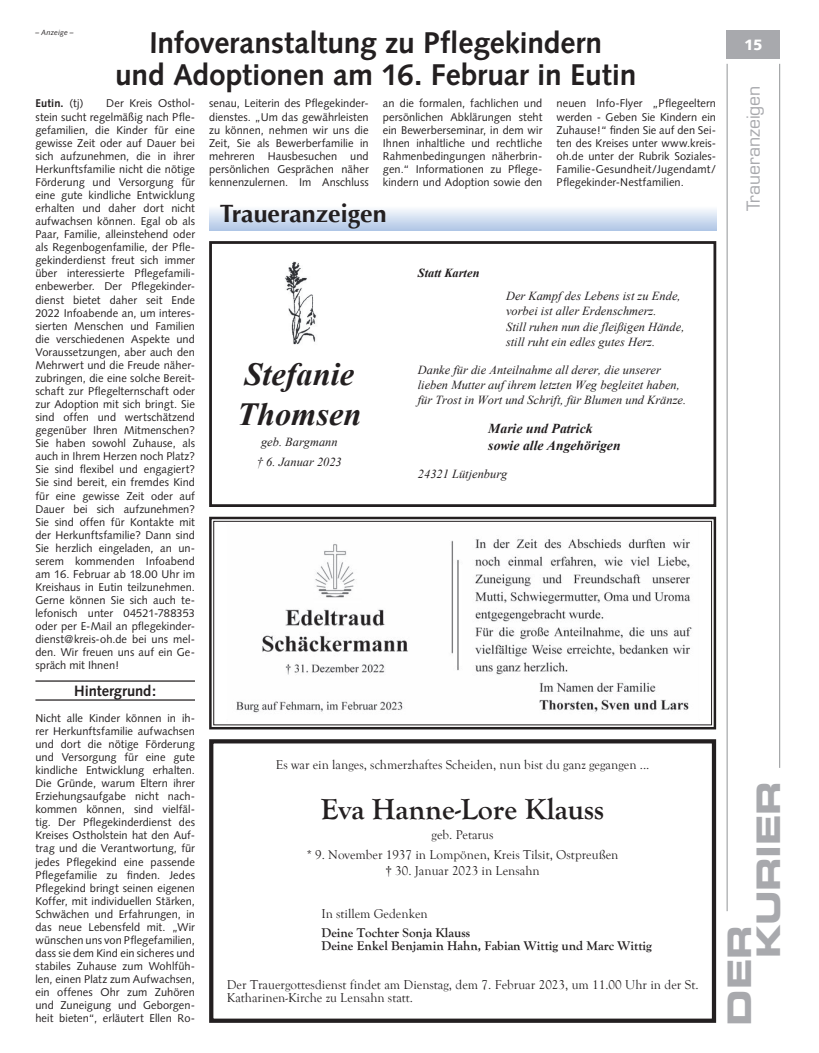
<style>
.page{position:relative;width:819px;height:1053px;background:#fff}
.page>*{position:absolute;margin:0;border:0;box-sizing:border-box;transform-origin:0 0}
.t1{font:32.5px/28.9px "Eurostile LT Std Bold Ex 2";letter-spacing:-.01em;color:#a8a9ad}
.t2{font:italic 700 32.25px/39.9px "Times New Roman";color:#231f20}
.t3{font:700 30px/32.5px "Syntax LT Std";letter-spacing:-.005em;color:#231f20;text-align:center}
.t4{font:700 30px "Goudy Old Style";color:#231f20}
.t5{font:700 25px "Optima";color:#231f20}
.t6{font:17.5px "Eurostile LT Std";letter-spacing:-.005em;color:#a8a9ad}
.t7{font:700 15px "Syntax";letter-spacing:-.005em;color:#231f20}
.t8{font:900 15px "Syntax LT Std";color:#fff}
.t9{font:italic 700 13.62px/16.9px "Times New Roman";color:#231f20}
.t10{font:13.12px/13.8px "Goudy Old Style";color:#231f20}
.t11{font:700 13.12px/13.8px "Goudy Old Style";color:#231f20}
.t12{font:italic 12.38px/15.4px "Times New Roman";color:#231f20}
.t13{font:italic 700 12.38px "Times New Roman";color:#231f20}
.t14{font:11.25px/13px "Syntax";letter-spacing:.005em;color:#231f20;text-align:justify}
.t15{font:700 11.25px "Syntax";letter-spacing:.015em;color:#231f20}
.t16{font:italic 7.5px "Syntax LT Std";letter-spacing:.015em;color:#231f20}
.s1{font-weight:400}
</style>
<div class="page">
<hr style="left:726px;top:64px;width:1px;height:847px;background:#939598">
<hr style="left:779px;top:64px;width:1px;height:703px;background:#939598">
<div style="left:726px;top:30px;width:54px;height:29px;background:#a8a9ad"></div>
<div style="left:209px;top:241px;width:507px;height:266px;border:3px solid #231f20"></div>
<img style="left:285px;top:261px;width:32px;height:84px">
<div style="left:209px;top:739px;width:507px;height:283px;border:4px solid #231f20"></div>
<svg style="left:209px;top:516px;width:507px;height:213px"></svg>
<div style="left:213px;top:521px;width:499px;height:204px;border:1px solid #231f20"></div>
<div style="left:209px;top:206px;width:507px;height:24px;background:linear-gradient(to bottom,#fcfdfe,#b4c9e7)"></div>
<hr style="left:35px;top:680px;width:160px;height:1px;background:#231f20">
<hr style="left:35px;top:699px;width:160px;height:1px;background:#231f20">
<p class="t16" style="left:35px;top:28px;width:40px">– Anzeige –</p>
<p class="t3" style="left:115px;top:26px;width:522px">Infoveranstaltung zu Pflegekindern<br>und Adoptionen am 16. Februar in Eutin</p>
<p class="t14" style="left:35px;top:97px;width:161px;text-indent:71px">Der Kreis Osthol&shy;stein sucht regelmäßig nach Pfle&shy;gefamilien, die Kinder für eine gewisse Zeit oder auf Dauer bei sich aufzunehmen, die in ihrer Herkunftsfamilie nicht die nötige Förderung und Versorgung für eine gute kindliche Entwicklung erhalten und daher dort nicht aufwachsen können. Egal ob als Paar, Familie, alleinstehend oder als Regenbogenfamilie, der Pfle&shy;gekinderdienst freut sich immer über interessierte Pflegefamili&shy;enbewerber. Der Pflegekinder&shy;dienst bietet daher seit Ende 2022 Infoabende an, um interes&shy;sierten Menschen und Familien die verschiedenen Aspekte und Voraussetzungen, aber auch den Mehrwert und die Freude näher&shy;zubringen, die eine solche Bereit&shy;schaft zur Pflegelternschaft oder zur Adoption mit sich bringt. Sie sind offen und wertschätzend gegenüber Ihren Mitmenschen?<br>Sie haben sowohl Zuhause, als auch in Ihrem Herzen noch Platz?<br>Sie sind flexibel und engagiert?<br>Sie sind bereit, ein fremdes Kind für eine gewisse Zeit oder auf Dauer bei sich aufzunehmen?<br>Sie sind offen für Kontakte mit der Herkunftsfamilie? Dann sind Sie herzlich eingeladen, an un&shy;serem kommenden Infoabend am 16. Februar ab 18.00 Uhr im Kreishaus in Eutin teilzunehmen.<br>Gerne können Sie sich auch te&shy;lefonisch unter 04521-788353 oder per E-Mail an pflegekinder&shy;dienst@kreis-oh.de bei uns mel&shy;den. Wir freuen uns auf ein Ge&shy;spräch mit Ihnen!</p>
<p class="t7" style="left:74px;top:682px;width:83px">Hintergrund:</p>
<p class="t14" style="left:35px;top:711px;width:161px">Nicht alle Kinder können in ih&shy;rer Herkunftsfamilie aufwachsen und dort die nötige Förderung und Versorgung für eine gute kindliche Entwicklung erhalten.<br>Die Gründe, warum Eltern ihrer Erziehungsaufgabe nicht nach&shy;kommen können, sind vielfäl&shy;tig. Der Pflegekinderdienst des Kreises Ostholstein hat den Auf&shy;trag und die Verantwortung, für jedes Pflegekind eine passende Pflegefamilie zu finden. Jedes Pflegekind bringt seinen eigenen Koffer, mit individuellen Stärken, Schwächen und Erfahrungen, in das neue Lebensfeld mit. „Wir wünschen uns von Pflegefamilien, dass sie dem Kind ein sicheres und stabiles Zuhause zum Wohlfüh&shy;len, einen Platz zum Aufwachsen, ein offenes Ohr zum Zuhören und Zuneigung und Geborgen&shy;heit bieten“, erläutert Ellen Ro-</p>
<p class="t15" style="left:35px;top:97px;width:49px">Eutin. <span class="s1">(tj)</span></p>
<p class="t14" style="left:209px;top:97px;width:161px">senau, Leiterin des Pflegekinder&shy;dienstes. „Um das gewährleisten zu können, nehmen wir uns die Zeit, Sie als Bewerberfamilie in mehreren Hausbesuchen und persönlichen Gesprächen näher kennenzulernen. Im Anschluss</p>
<p class="t14" style="left:383px;top:97px;width:161px">an die formalen, fachlichen und persönlichen Abklärungen steht ein Bewerberseminar, in dem wir Ihnen inhaltliche und rechtliche Rahmenbedingungen näherbrin&shy;gen.“ Informationen zu Pflege&shy;kindern und Adoption sowie den</p>
<p class="t14" style="left:556px;top:97px;width:161px">neuen Info-Flyer „Pflegeeltern werden - Geben Sie Kindern ein Zuhause!“ finden Sie auf den Sei&shy;ten des Kreises unter www.kreis&shy;oh.de unter der Rubrik Soziales-Familie-Gesundheit/Jugendamt/ Pflegekinder-Nestfamilien.</p>
<p class="t5" style="left:220px;top:199px;width:168px">Traueranzeigen</p>
<p class="t2" style="left:237px;top:353px;width:126px">Stefanie<br>Thomsen</p>
<p class="t12" style="left:257px;top:431px;width:86px;line-height:20px;text-align:center">geb. Bargmann † 6. Januar 2023</p>
<p class="t13" style="left:418px;top:264px;width:63px">Statt Karten</p>
<p class="t12" style="left:506px;top:288px;width:180px">Der Kampf des Lebens ist zu Ende, vorbei ist aller Erdenschmerz.<br>Still ruhen nun die fleißigen Hände, still ruht ein edles gutes Herz.</p>
<p class="t12" style="left:418px;top:361px;width:270px">Danke für die Anteilnahme all derer, die unserer lieben Mutter auf ihrem letzten Weg begleitet haben, für Trost in Wort und Schrift, für Blumen und Kränze.</p>
<p class="t9" style="left:488px;top:420px;width:134px">Marie und Patrick sowie alle Angehörigen</p>
<p class="t12" style="left:418px;top:466px;width:91px">24321 Lütjenburg</p>
<p class="t10" style="left:276px;top:758px;width:375px">Es war ein langes, schmerzhaftes Scheiden, nun bist du ganz gegangen ...</p>
<p class="t4" style="left:321px;top:792px;width:284px">Eva Hanne-Lore Klauss</p>
<p class="t10" style="left:307px;top:824px;width:313px;line-height:20.4px;text-align:center">geb. Petarus<br>* 9. November 1937 in Lompönen, Kreis Tilsit, Ostpreußen</p>
<p class="t10" style="left:385px;top:864px;width:156px">† 30. Januar 2023 in Lensahn</p>
<p class="t10" style="left:321px;top:906px;width:108px">In stillem Gedenken</p>
<p class="t11" style="left:321px;top:925px;width:332px">Deine Tochter Sonja Klauss<br>Deine Enkel Benjamin Hahn, Fabian Wittig und Marc Wittig</p>
<p class="t10" style="left:227px;top:977px;width:473px">Der Trauergottesdienst findet am Dienstag, dem 7. Februar 2023, um 11.00 Uhr in der St.<br>Katharinen-Kirche zu Lensahn statt.</p>
<p class="t8" style="left:744px;top:36px;width:20px">15</p>
<p class="t6" style="left:743px;top:211px;width:127px;rotate:-90deg">Traueranzeigen</p>
<p class="t1" style="left:724px;top:958px;width:179px;text-indent:-67px;rotate:-90deg">Der<br>Kurier</p>
</div>
